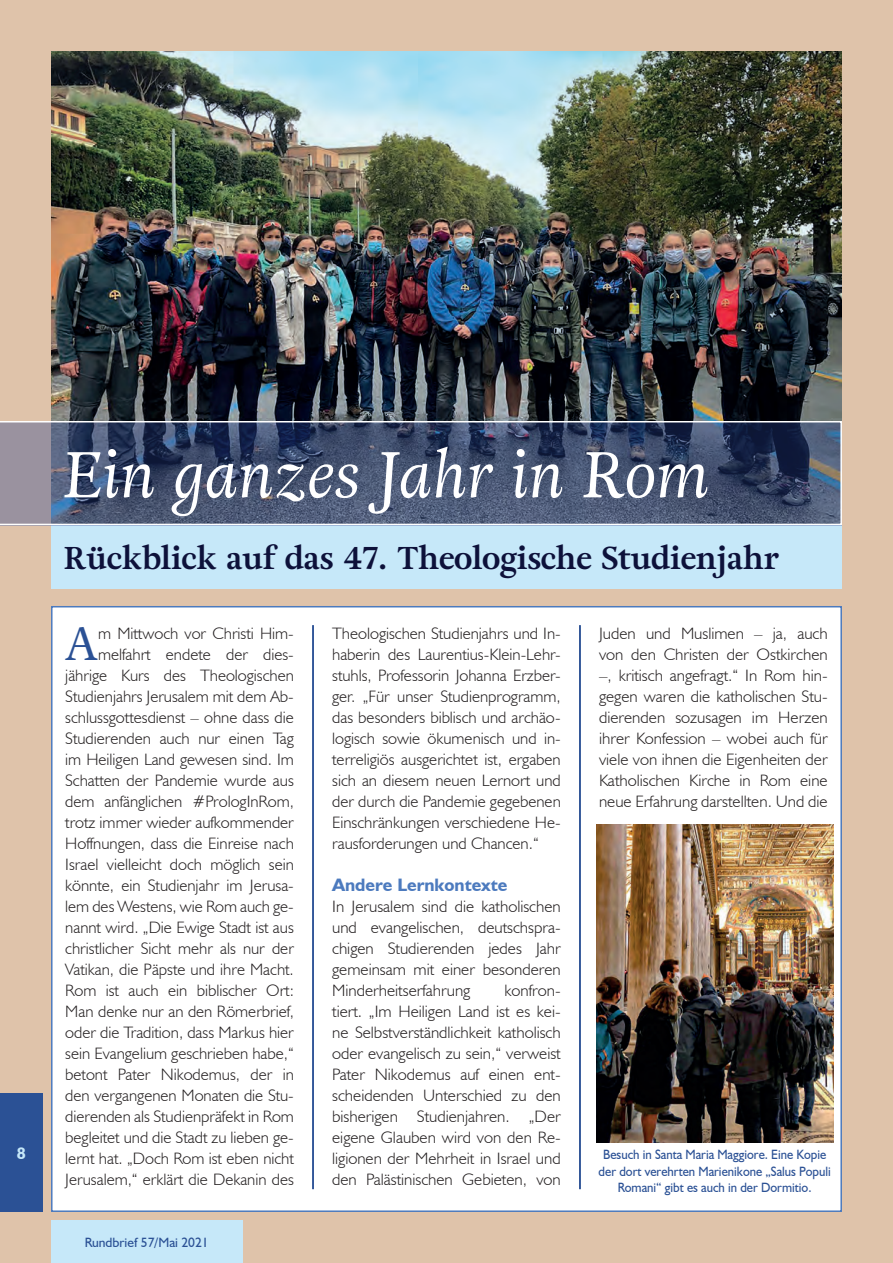
<style>
.page{position:relative;width:893px;height:1263px;background:#dfc3aa}
.page>*{position:absolute;margin:0;border:0;box-sizing:border-box;transform-origin:0 0}
.t1{font:italic 64.5px "Adriane Text";color:#fff}
.t2{font:46.5px "Adriane Text";color:#2b5195}
.t3{font:700 31.5px "Adriane Text";color:#0d113a}
.t4{font:700 18px "Humanist 521 BT";color:#4c7abe}
.t5{font:300 16.5px/21px "Humanist 521 BT";color:#231f20;text-align:justify}
.t6{font:700 16.5px "Humanist 521 BT";color:#c6e8f9}
.t7{font:13.5px/16.2px "Humanist 521 BT";color:#2b5195;text-align:center;scale:.94 1}
.t8{font:13.5px "Humanist 521 BT";color:#2b5195}
</style>
<div class="page">
<div style="left:52px;top:607px;width:789px;height:604px;background:#fff"></div>
<hr style="left:312px;top:625px;width:2px;height:564px;background:#2b5195">
<hr style="left:579px;top:625px;width:2px;height:564px;background:#2b5195">
<img style="left:51px;top:51px;width:791px;height:370px">
<div style="left:51px;top:525px;width:791px;height:64px;background:#c6e8f9"></div>
<img style="left:596px;top:824px;width:237px;height:319px">
<svg style="left:0;top:421px;width:842px;height:104px;background:#4a5672"></svg>
<div style="left:51px;top:1220px;width:191px;height:43px;background:#c6e8f9"></div>
<div style="left:0;top:1093px;width:43px;height:119px;background:#2b5195"></div>
<p class="t6" style="left:17px;top:1143px;width:10px">8</p>
<h1 class="t1" style="left:64px;top:429px;width:653px">Ein ganzes Jahr in Rom</h1>
<h3 class="t3" style="left:64px;top:537px;width:717px">Rückblick auf das 47. Theologische Studienjahr</h3>
<h2 class="t2" style="left:65px;top:612px;width:35px">A</h2>
<p class="t5" style="left:65px;top:623px;width:230px;text-align:right">m Mittwoch vor Christi Him&shy;melfahrt endete der dies&shy;jährige Kurs des Theologischen Studienjahrs Jerusalem mit dem Ab&shy;schlussgottesdienst – ohne dass die Studierenden auch nur einen Tag im Heiligen Land gewesen sind. Im Schatten der Pandemie wurde aus dem anfänglichen #PrologInRom, trotz immer wieder aufkommender Hoffnungen, dass die Einreise nach Israel vielleicht doch möglich sein könnte, ein Studienjahr im Jerusa&shy;lem des Westens, wie Rom auch ge&shy;nannt wird. „Die Ewige Stadt ist aus christlicher Sicht mehr als nur der Vatikan, die Päpste und ihre Macht.<br>Rom ist auch ein biblischer Ort:<br>Man denke nur an den Römerbrief, oder die Tradition, dass Markus hier sein Evangelium geschrieben habe,“ betont Pater Nikodemus, der in den vergangenen Monaten die Stu&shy;dierenden als Studienpräfekt in Rom begleitet und die Stadt zu lieben ge&shy;lernt hat. „Doch Rom ist eben nicht Jerusalem,“ erklärt die Dekanin des</p>
<p class="t5" style="left:332px;top:623px;width:230px">Theologischen Studienjahrs und In&shy;haberin des Laurentius-Klein-Lehr&shy;stuhls, Professorin Johanna Erzber&shy;ger. „Für unser Studienprogramm, das besonders biblisch und archäo&shy;logisch sowie ökumenisch und in&shy;terreligiös ausgerichtet ist, ergaben sich an diesem neuen Lernort und der durch die Pandemie gegebenen Einschränkungen verschiedene He&shy;rausforderungen und Chancen.“</p>
<p class="t4" style="left:332px;top:874px;width:177px">Andere Lernkontexte</p>
<p class="t5" style="left:332px;top:896px;width:230px">In Jerusalem sind die katholischen und evangelischen, deutschspra&shy;chigen Studierenden jedes Jahr gemeinsam mit einer besonderen Minderheitserfahrung</p>
<p class="t5" style="left:332px;top:980px;width:230px;text-indent:172px">konfron&shy;tiert. „Im Heiligen Land ist es kei&shy;ne Selbstverständlichkeit katholisch oder evangelisch zu sein,“ verweist Pater Nikodemus auf einen ent&shy;scheidenden Unterschied zu den bisherigen Studienjahren. „Der eigene Glauben wird von den Re&shy;ligionen der Mehrheit in Israel und den Palästinischen Gebieten, von</p>
<p class="t8" style="left:85px;top:1234px;width:126px">Rundbrief 57/Mai 2021</p>
<p class="t5" style="left:599px;top:623px;width:230px">Juden und Muslimen – ja, auch von den Christen der Ostkirchen –, kritisch angefragt.“ In Rom hin&shy;gegen waren die katholischen Stu&shy;dierenden sozusagen im Herzen ihrer Konfession – wobei auch für viele von ihnen die Eigenheiten der Katholischen Kirche in Rom eine neue Erfahrung darstellten. Und die</p>
<p class="t7" style="left:599px;top:1146px;width:248px">Besuch in Santa Maria Maggiore. Eine Kopie der dort verehrten Marienikone „Salus Populi<br>Romani“ gibt es auch in der Dormitio.</p>
</div>
